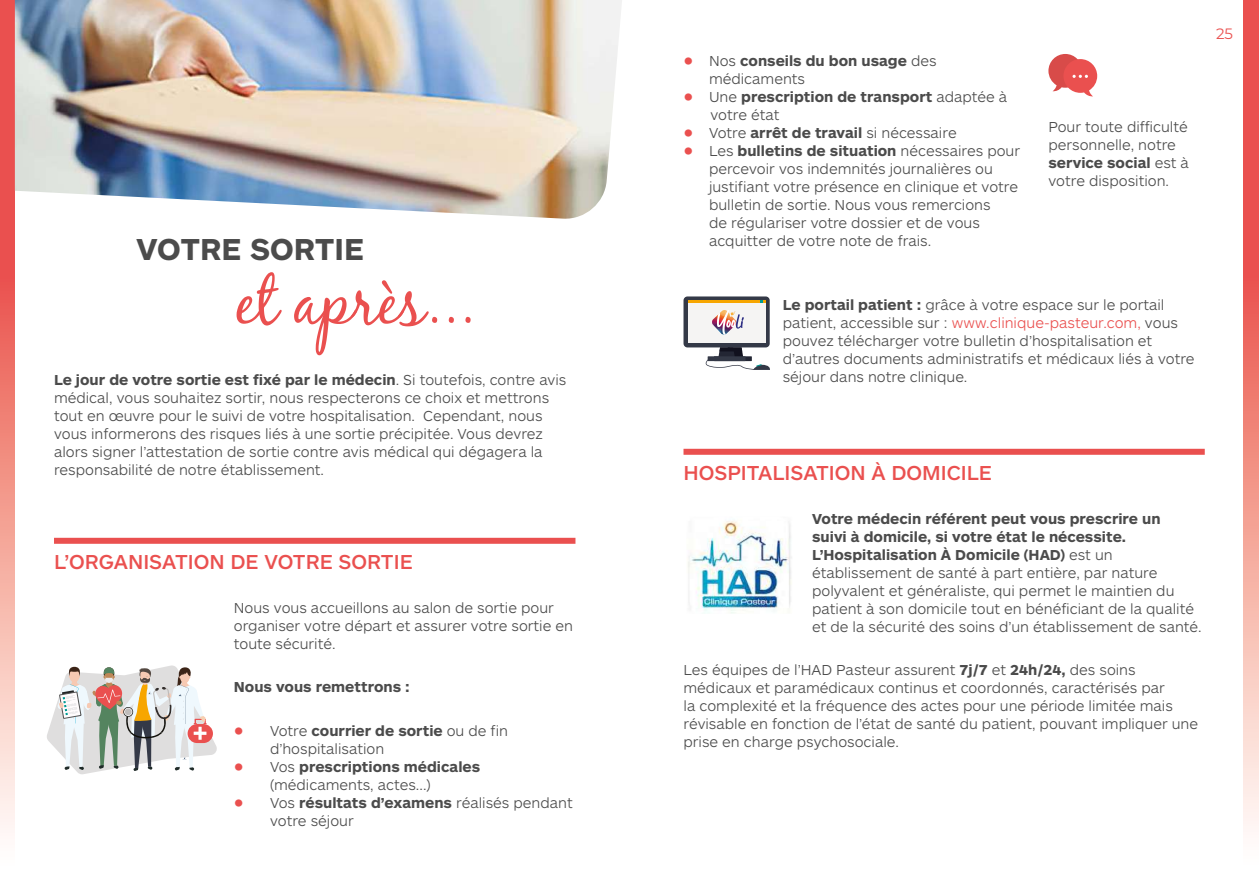
<style>
.page{position:relative;width:1259px;height:893px;background:#fff}
.page>*{position:absolute;margin:0;border:0;box-sizing:border-box;transform-origin:0 0}
.t1{font:66px "Black Jack";color:#ea504f}
.t2{font:700 31.5px "ARS Maquette";color:#4b4b4b}
.t3{font:500 21px "ARS Maquette";color:#ea504f}
.t4{font:300 15px/18px "ARS Maquette";color:#4b4b4b}
.t5{font:700 15px/18px "ARS Maquette";color:#4b4b4b}
.t6{font:15px "Montserrat";color:#ea504f}
.s1{font-weight:700}
.s2{font-weight:400;font-size:27px;color:#ea504f}
.s3{font-weight:300}
.s4{color:#ea504f}
</style>
<div class="page">
<svg style="left:0;top:0;width:15px;height:830px;background:#f18a84"></svg>
<svg style="left:1243px;top:0;width:16px;height:829px;background:#f18b84"></svg>
<div style="left:54px;top:538px;width:521px;height:6px;background:#ea504f"></div>
<img style="left:15px;top:0;width:607px;height:219px">
<svg style="left:47px;top:665px;width:170px;height:109px"></svg>
<div style="left:683px;top:449px;width:521px;height:6px;background:#ea504f"></div>
<img style="left:688px;top:521px;width:103px;height:91px">
<svg style="left:1048px;top:54px;width:49px;height:43px"></svg>
<svg style="left:683px;top:296px;width:86px;height:51px"></svg>
<div style="left:688px;top:301px;width:77px;height:42px;background:#f5f4f3"></div>
<hr style="left:688px;top:301px;width:72px;height:2px;background:#f7a600">
<svg style="left:705px;top:310px;width:65px;height:60px"></svg>
<h2 class="t2" style="left:136px;top:229px;width:229px">VOTRE SORTIE</h2>
<h1 class="t1" style="left:236px;top:261px;width:241px">et après...</h1>
<p class="t4" style="left:54px;top:370px;width:514px"><span class="s1">Le jour de votre sortie est fixé par le médecin</span>. Si toutefois, contre avis médical, vous souhaitez sortir, nous respecterons ce choix et mettrons tout en œuvre pour le suivi de votre hospitalisation. Cependant, nous vous informerons des risques liés à une sortie précipitée. Vous devrez alors signer l’attestation de sortie contre avis médical qui dégagera la responsabilité de notre établissement.</p>
<h3 class="t3" style="left:54px;top:548px;width:360px">L’ORGANISATION DE VOTRE SORTIE</h3>
<p class="t4" style="left:234px;top:598px;width:341px">Nous vous accueillons au salon de sortie pour organiser votre départ et assurer votre sortie en toute sécurité.</p>
<p class="t5" style="left:234px;top:677px;width:177px">Nous vous remettrons :</p>
<p class="t4" style="left:270px;top:721px;width:239px;text-indent:-36px"><span class="s2">•</span> Votre <span class="s1">courrier de sortie</span> ou de fin d’hospitalisation</p>
<p class="t4" style="left:270px;top:757px;width:212px;text-indent:-36px"><span class="s2">•</span> Vos <span class="s1">prescriptions médicales </span>(médicaments, actes...)</p>
<p class="t4" style="left:270px;top:793px;width:304px;text-indent:-36px"><span class="s2">•</span> Vos <span class="s1">résultats d’examens</span> réalisés pendant votre séjour</p>
<p class="t5" style="left:709px;top:51px;width:229px;text-indent:-26px"><span class="s2">•</span> <span class="s3">Nos</span> conseils du bon usage <span class="s3">des médicaments</span></p>
<p class="t5" style="left:710px;top:87px;width:298px;text-indent:-27px"><span class="s2">•</span> <span class="s3">Une</span> prescription de transport <span class="s3">adaptée à votre état</span></p>
<p class="t4" style="left:683px;top:123px;width:275px"><span class="s2">•</span> Votre <span class="s1">arrêt de travail</span> si nécessaire</p>
<p class="t4" style="left:709px;top:141px;width:313px;text-indent:-26px"><span class="s2">•</span> Les <span class="s1">bulletins de situation</span> nécessaires pour percevoir vos indemnités journalières ou justifiant votre présence en clinique et votre bulletin de sortie. Nous vous remercions<br>de régulariser votre dossier et de vous acquitter de votre note de frais.</p>
<p class="t4" style="left:1048px;top:117px;width:142px">Pour toute difficulté personnelle, notre <span class="s1">service social</span> est à votre disposition.</p>
<p class="t4" style="left:783px;top:295px;width:413px"><span class="s1">Le portail patient :</span> grâce à votre espace sur le portail patient, accessible sur : <span class="s4">www.clinique-pasteur.com,</span> vous pouvez télécharger votre bulletin d’hospitalisation et d’autres documents administratifs et médicaux liés à votre séjour dans notre clinique.</p>
<p class="t6" style="left:1216px;top:24px;width:19px">25</p>
<h3 class="t3" style="left:683px;top:459px;width:310px">HOSPITALISATION À DOMICILE</h3>
<p class="t4" style="left:812px;top:509px;width:391px"><span class="s1">Votre médecin référent peut vous prescrire un<br>suivi à domicile, si votre état le nécessite.<br>L’Hospitalisation À Domicile (HAD)</span> est un établissement de santé à part entière, par nature polyvalent et généraliste, qui permet le maintien du patient à son domicile tout en bénéficiant de la qualité et de la sécurité des soins d’un établissement de santé.</p>
<p class="t4" style="left:683px;top:660px;width:516px">Les équipes de l’HAD Pasteur assurent <span class="s1">7j/7</span> et <span class="s1">24h/24,</span> des soins médicaux et paramédicaux continus et coordonnés, caractérisés par<br>la complexité et la fréquence des actes pour une période limitée mais révisable en fonction de l’état de santé du patient, pouvant impliquer une prise en charge psychosociale.</p>
</div>
